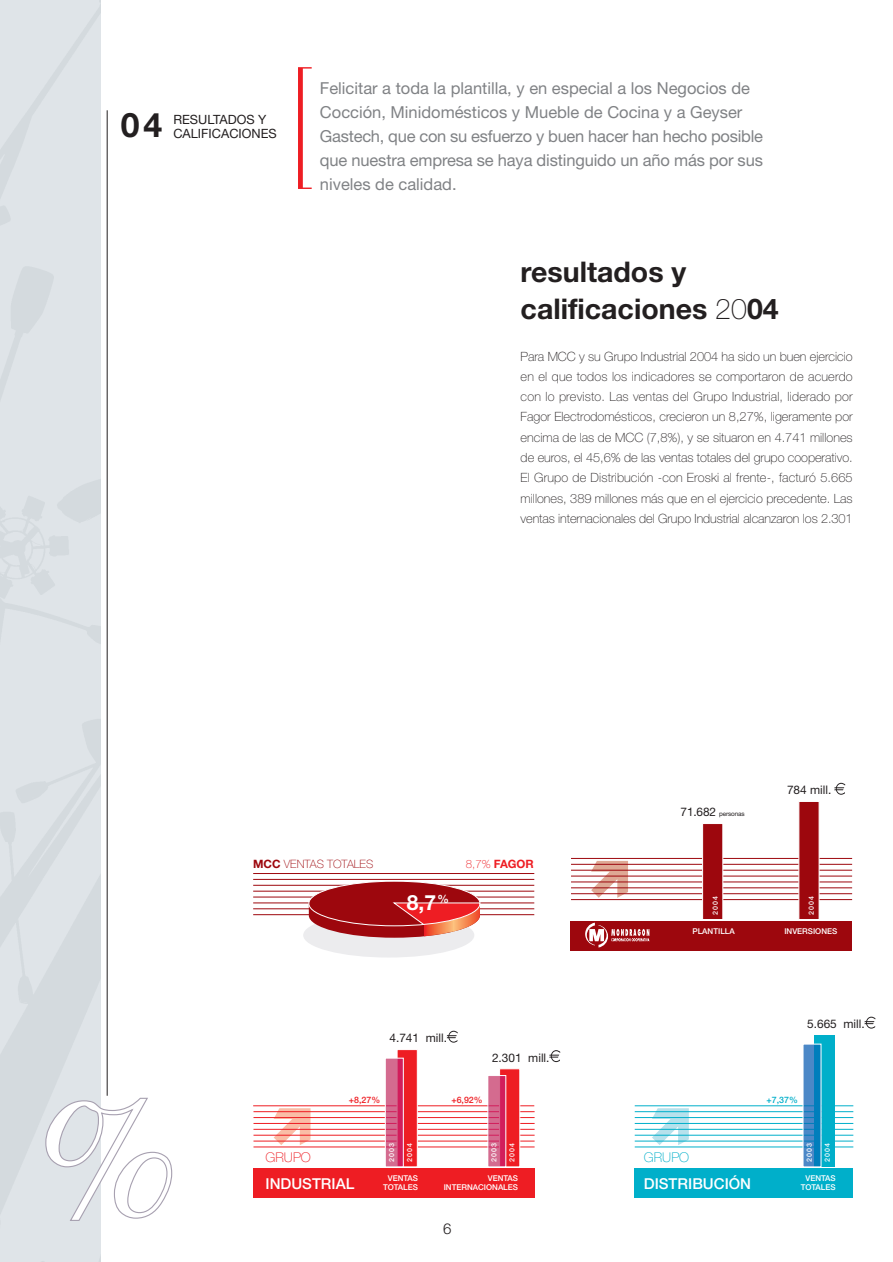
<style>
.page{position:relative;width:893px;height:1262px;background:#fff}
.page>*{position:absolute;margin:0;border:0;box-sizing:border-box;transform-origin:0 0}
.t1{font:700 33.75px "Helvetica Neue";color:#231f20}
.t2{font:700 28.5px/37.2px "Helvetica Neue";color:#231f20}
.t3{font:700 21px "Helvetica Neue";color:#fff}
.t4{font:16.5px/24px "Helvetica Neue";color:#808285}
.t5{font:500 15px "Helvetica Neue";color:#fff}
.t6{font:300 15px "Helvetica Neue";color:#231f20}
.t7{font:100 13.5px "Helvetica Neue";color:#ee1d23}
.t8{font:100 13.5px "Helvetica Neue";color:#00afca}
.t9{font:100 12.75px/20.2px "Helvetica Neue";letter-spacing:-.005em;color:#231f20;text-align:justify}
.t10{font:12.75px/14.2px "Helvetica Neue";color:#231f20}
.t11{font:11.85px "Helvetica Neue";color:#231f20}
.t12{font:100 11.55px "Helvetica Neue";color:#9d070d}
.t13{font:700 11.55px "Helvetica Neue";color:#ee1d23}
.t14{font:500 8.85px "Helvetica Neue";color:#ee1d23}
.t15{font:500 8.85px "Helvetica Neue";color:#00afca}
.t16{font:500 7.95px/8.9px "Helvetica Neue";color:#fff;text-align:center}
.t17{font:500 7.05px "Helvetica Neue";letter-spacing:.17em;color:#fff}
.t18{font:6.45px "Helvetica Neue";letter-spacing:-.02em;color:#231f20}
.s1{font-weight:100}
.s2{font-size:11.85px}
.s3{font-weight:700}
</style>
<div class="page">
<img style="left:0;top:860px;width:101px;height:401px">
<img style="left:0;top:0;width:101px;height:860px">
<svg style="left:298px;top:67px;width:14px;height:122px"></svg>
<hr style="left:107px;top:110px;width:1px;height:985px;background:#231f20">
<svg style="left:45px;top:1097px;width:128px;height:124px"></svg>
<hr style="left:253px;top:1146px;width:281px;height:1px;background:#ee1d23">
<div style="left:253px;top:1168px;width:281px;height:29px;background:#ee1d23"></div>
<svg style="left:274px;top:1108px;width:36px;height:37px"></svg>
<hr style="left:253px;top:1140px;width:281px;height:1px;background:#ee1d23">
<hr style="left:253px;top:1134px;width:281px;height:1px;background:#ee1d23">
<hr style="left:253px;top:1129px;width:281px;height:1px;background:#ee1d23">
<hr style="left:253px;top:1123px;width:281px;height:1px;background:#ee1d23">
<hr style="left:253px;top:1117px;width:281px;height:1px;background:#ee1d23">
<hr style="left:253px;top:1111px;width:281px;height:1px;background:#ee1d23">
<hr style="left:253px;top:1105px;width:281px;height:1px;background:#ee1d23">
<div style="left:397px;top:1049px;width:21px;height:118px;background:#ee1d23;border:1px solid #fff"></div>
<svg style="left:447px;top:1030px;width:11px;height:12px"></svg>
<svg style="left:387px;top:1059px;width:14px;height:106px"></svg>
<div style="left:385px;top:1057px;width:18px;height:110px;border:1px solid #fff"></div>
<div style="left:499px;top:1068px;width:21px;height:99px;background:#ee1d23"></div>
<svg style="left:549px;top:1050px;width:11px;height:12px"></svg>
<svg style="left:489px;top:1077px;width:15px;height:88px"></svg>
<div style="left:487px;top:1075px;width:19px;height:92px;border:1px solid #fff"></div>
<hr style="left:635px;top:1146px;width:218px;height:1px;background:#00afca">
<div style="left:634px;top:1168px;width:219px;height:29px;background:#00afca"></div>
<svg style="left:652px;top:1108px;width:37px;height:37px"></svg>
<hr style="left:635px;top:1140px;width:218px;height:1px;background:#00afca">
<hr style="left:635px;top:1134px;width:218px;height:1px;background:#00afca">
<hr style="left:635px;top:1129px;width:218px;height:1px;background:#00afca">
<hr style="left:635px;top:1123px;width:218px;height:1px;background:#00afca">
<hr style="left:635px;top:1117px;width:218px;height:1px;background:#00afca">
<hr style="left:635px;top:1111px;width:218px;height:1px;background:#00afca">
<hr style="left:635px;top:1105px;width:218px;height:1px;background:#00afca">
<div style="left:815px;top:1035px;width:20px;height:131px;background:#00afca"></div>
<svg style="left:864px;top:1016px;width:11px;height:12px"></svg>
<div style="left:803px;top:1044px;width:18px;height:122px;background:#4c88c7"></div>
<svg style="left:805px;top:1105px;width:10px;height:42px"></svg>
<div style="left:815px;top:1044px;width:6px;height:122px;background:#007ebc"></div>
<hr style="left:571px;top:899px;width:281px;height:1px;background:#9d070d">
<div style="left:571px;top:921px;width:281px;height:29px;background:#9d070d"></div>
<svg style="left:591px;top:861px;width:37px;height:36px"></svg>
<hr style="left:571px;top:893px;width:281px;height:1px;background:#9d070d">
<hr style="left:571px;top:887px;width:281px;height:1px;background:#9d070d">
<hr style="left:571px;top:881px;width:281px;height:1px;background:#9d070d">
<hr style="left:571px;top:875px;width:281px;height:1px;background:#9d070d">
<hr style="left:571px;top:870px;width:281px;height:1px;background:#9d070d">
<hr style="left:571px;top:864px;width:281px;height:1px;background:#9d070d">
<hr style="left:571px;top:858px;width:281px;height:1px;background:#9d070d">
<div style="left:702px;top:823px;width:21px;height:97px;background:#9d070d;border:1px solid #fff"></div>
<div style="left:798px;top:801px;width:21px;height:119px;background:#9d070d;border:1px solid #fff"></div>
<svg style="left:834px;top:782px;width:11px;height:12px"></svg>
<svg style="left:585px;top:922px;width:64px;height:25px"></svg>
<hr style="left:253px;top:914px;width:281px;height:1px;background:#9d070d">
<hr style="left:253px;top:908px;width:281px;height:1px;background:#9d070d">
<hr style="left:253px;top:902px;width:281px;height:1px;background:#9d070d">
<hr style="left:253px;top:896px;width:281px;height:1px;background:#9d070d">
<hr style="left:253px;top:891px;width:281px;height:1px;background:#9d070d">
<hr style="left:253px;top:885px;width:281px;height:1px;background:#9d070d">
<hr style="left:253px;top:879px;width:281px;height:1px;background:#9d070d">
<hr style="left:253px;top:873px;width:281px;height:1px;background:#9d070d">
<div style="left:303px;top:912px;width:171px;height:45px;background:#ececee;border-radius:50%"></div>
<div style="left:309px;top:881px;width:171px;height:44px;background:#9d070d;border-radius:50%"></div>
<svg style="left:309px;top:902px;width:171px;height:35px"></svg>
<div style="left:308px;top:880px;width:172px;height:46px;border:1px solid #fff;border-radius:50%"></div>
<h1 class="t1" style="left:121px;top:113px;width:43px">04</h1>
<p class="t10" style="left:173px;top:113px;width:105px">RESULTADOS Y<br>CALIFICACIONES</p>
<p class="t4" style="left:320px;top:78px;width:444px">Felicitar a toda la plantilla, y en especial a los Negocios de Cocción, Minidomésticos y Mueble de Cocina y a Geyser Gastech, que con su esfuerzo y buen hacer han hecho posible que nuestra empresa se haya distinguido un año más por sus niveles de calidad.</p>
<h2 class="t2" style="left:521px;top:255px;width:260px">resultados y calificaciones <span class="s1">20</span>04</h2>
<p class="t9" style="left:521px;top:347px;width:334px">Para MCC y su Grupo Industrial 2004 ha sido un buen ejercicio en el que todos los indicadores se comportaron de acuerdo con lo previsto. Las ventas del Grupo Industrial, liderado por Fagor Electrodomésticos, crecieron un 8,27%, ligeramente por encima de las de MCC (7,8%), y se situaron en 4.741 millones de euros, el 45,6% de las ventas totales del grupo cooperativo.<br>El Grupo de Distribución -con Eroski al frente-, facturó 5.665 millones, 389 millones más que en el ejercicio precedente. Las ventas internacionales del Grupo Industrial alcanzaron los 2.301</p>
<p class="t18" style="left:680px;top:811px;width:66px"><span class="s2">71.682</span> personas</p>
<p class="t11" style="left:787px;top:785px;width:46px">784 mill.</p>
<p class="t12" style="left:253px;top:859px;width:122px"><span class="s3">MCC</span> VENTAS TOTALES</p>
<p class="t13" style="left:466px;top:859px;width:70px"><span class="s1">8,7%</span> FAGOR</p>
<h3 class="t3" style="left:407px;top:894px;width:44px">8,7<sup>%</sup></h3>
<p class="t11" style="left:389px;top:1033px;width:59px">4.741 mill.</p>
<p class="t11" style="left:492px;top:1053px;width:59px">2.301 mill.</p>
<p class="t14" style="left:349px;top:1096px;width:33px">+8,27%</p>
<p class="t14" style="left:451px;top:1096px;width:33px">+6,92%</p>
<p class="t17" style="left:389px;top:1162px;width:21px;rotate:-90deg">2003</p>
<p class="t7" style="left:265px;top:1152px;width:47px">GRUPO</p>
<p class="t17" style="left:407px;top:1162px;width:21px;rotate:-90deg">2004</p>
<p class="t17" style="left:491px;top:1162px;width:21px;rotate:-90deg">2003</p>
<p class="t17" style="left:509px;top:1162px;width:21px;rotate:-90deg">2004</p>
<p class="t16" style="left:383px;top:1174px;width:36px">VENTAS<br>TOTALES</p>
<p class="t16" style="left:488px;top:1174px;width:32px">VENTAS</p>
<p class="t5" style="left:265px;top:1178px;width:90px">INDUSTRIAL</p>
<p class="t16" style="left:444px;top:1183px;width:76px">INTERNACIONALES</p>
<p class="t6" style="left:443px;top:1223px;width:10px">6</p>
<p class="t17" style="left:712px;top:915px;width:21px;rotate:-90deg">2004</p>
<p class="t17" style="left:809px;top:915px;width:21px;rotate:-90deg">2004</p>
<p class="t16" style="left:692px;top:927px;width:44px">PLANTILLA</p>
<p class="t16" style="left:784px;top:927px;width:54px">INVERSIONES</p>
<p class="t11" style="left:807px;top:1019px;width:59px">5.665 mill.</p>
<p class="t15" style="left:766px;top:1096px;width:33px">+7,37%</p>
<p class="t17" style="left:807px;top:1162px;width:21px;rotate:-90deg">2003</p>
<p class="t8" style="left:644px;top:1152px;width:47px">GRUPO</p>
<p class="t17" style="left:825px;top:1162px;width:21px;rotate:-90deg">2004</p>
<p class="t5" style="left:644px;top:1178px;width:109px">DISTRIBUCIÓN</p>
<p class="t16" style="left:801px;top:1183px;width:36px">TOTALES</p>
<p class="t16" style="left:805px;top:1174px;width:32px">VENTAS</p>
</div>
